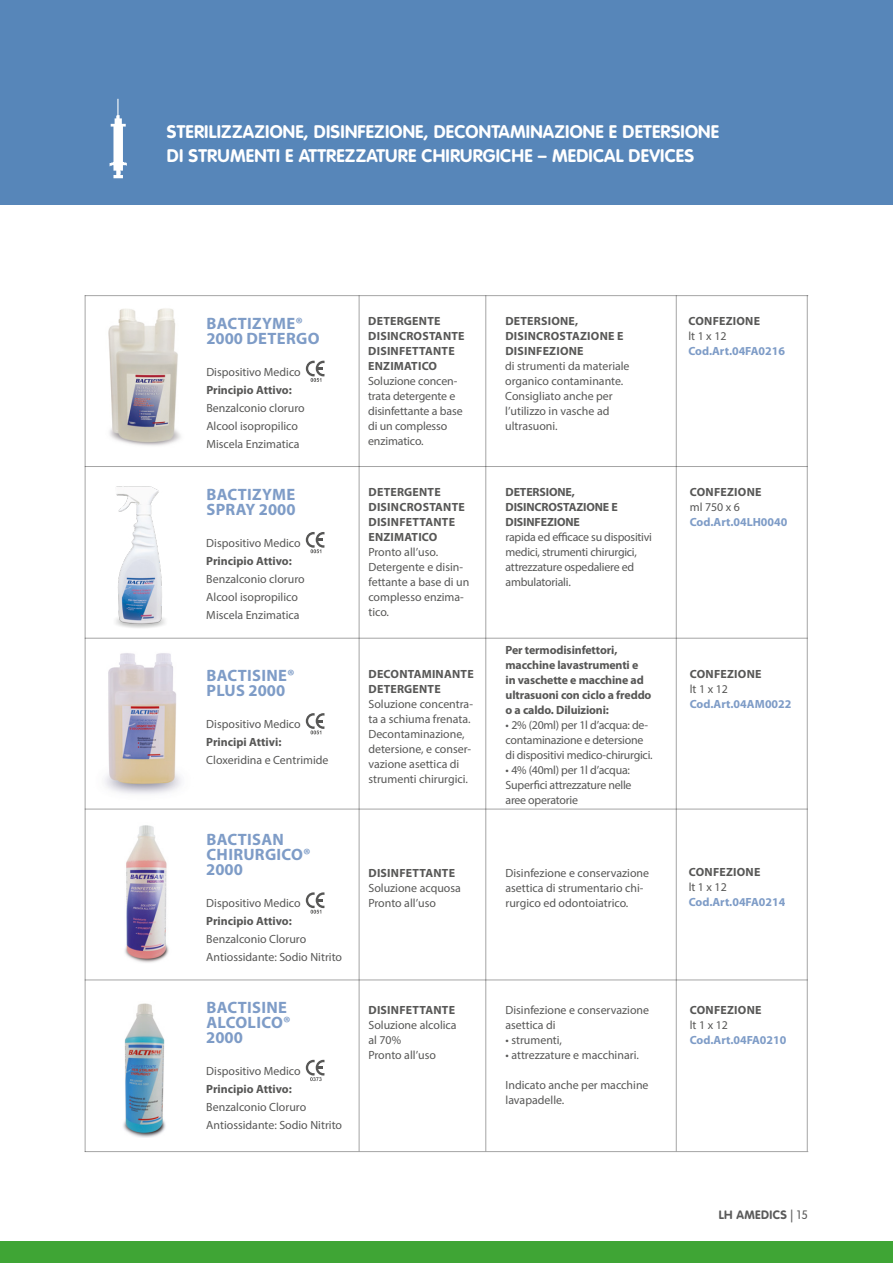
<style>
.page{position:relative;width:893px;height:1263px;background:#fff}
.page>*{position:absolute;margin:0;border:0;box-sizing:border-box;transform-origin:0 0}
.t1{font:700 18px/24px "VAG Rounded";letter-spacing:.01em;color:#fff}
.t2{font:700 16.5px/15px "Myriad Pro";letter-spacing:.02em;color:#7e9cc7}
.t3{font:700 12px "VAG Rounded";letter-spacing:.03em;color:#5a5a5a}
.t4{font:11.85px/15px "Myriad Pro";color:#575756}
.t5{font:11.85px/15px "Myriad Pro";letter-spacing:-.02em;color:#575756}
.t6{font:700 11.85px/15px "Myriad Pro";letter-spacing:.02em;color:#575756}
.t7{font:700 11.85px/15px "Myriad Pro";color:#575756}
.t8{font:700 11.85px "Myriad Pro";color:#7e9cc7}
.s1{font-weight:300}
</style>
<div class="page">
<div style="left:0;top:1242px;width:893px;height:21px;background:#3fa535"></div>
<div style="left:0;top:0;width:893px;height:205px;background:#5786b9"></div>
<img style="left:109px;top:98px;width:18px;height:81px">
<svg style="left:306px;top:361px;width:18px;height:21px"></svg>
<hr style="left:85px;top:466px;width:723px;height:1px;background:#a5a5a5">
<hr style="left:85px;top:295px;width:723px;height:1px;background:#a5a5a5">
<img style="left:108px;top:308px;width:73px;height:138px">
<img style="left:116px;top:486px;width:49px;height:142px">
<img style="left:84px;top:644px;width:97px;height:160px">
<svg style="left:306px;top:892px;width:18px;height:22px"></svg>
<svg style="left:306px;top:713px;width:18px;height:21px"></svg>
<svg style="left:306px;top:532px;width:18px;height:21px"></svg>
<svg style="left:306px;top:1060px;width:18px;height:21px"></svg>
<hr style="left:85px;top:638px;width:723px;height:1px;background:#a5a5a5">
<hr style="left:85px;top:979px;width:723px;height:1px;background:#a5a5a5">
<hr style="left:85px;top:809px;width:723px;height:1px;background:#a5a5a5">
<hr style="left:85px;top:1151px;width:723px;height:1px;background:#a5a5a5">
<hr style="left:359px;top:295px;width:1px;height:856px;background:#a5a5a5">
<hr style="left:485px;top:295px;width:1px;height:856px;background:#a5a5a5">
<hr style="left:676px;top:295px;width:1px;height:856px;background:#a5a5a5">
<hr style="left:807px;top:295px;width:1px;height:856px;background:#a5a5a5">
<hr style="left:85px;top:295px;width:1px;height:857px;background:#a5a5a5">
<img style="left:125px;top:825px;width:44px;height:138px">
<img style="left:123px;top:1003px;width:43px;height:134px">
<h1 class="t1" style="left:167px;top:120px;width:554px">STERILIZZAZIONE, DISINFEZIONE, DECONTAMINAZIONE E DETERSIONE<br>DI STRUMENTI E ATTREZZATURE CHIRURGICHE – MEDICAL DEVICES</h1>
<h1 class="t1" style="left:167px;top:120px;width:558px">DISINFETT NTI E DETERGENTI<br>PER SUPERFIC , AT REZZATURE, COLTELLERIA, CELLE E PI NI DI LAVORO</h1>
<h2 class="t2" style="left:206px;top:315px;width:115px">BACTIZYME®<br>2000 DETERGO</h2>
<p class="t6" style="left:368px;top:313px;width:98px">DETERGENTE<br>DISINCROSTANTE<br>DISINFETTANTE<br>ENZIMATICO</p>
<p class="t4" style="left:368px;top:374px;width:96px">Soluzione concen&shy;trata detergente e disinfettante a base di un complesso enzimatico.</p>
<p class="t4" style="left:206px;top:364px;width:96px">Dispositivo Medico</p>
<p class="t7" style="left:206px;top:382px;width:87px">Principio Attivo:</p>
<p class="t4" style="left:206px;top:398px;width:100px;line-height:18px">Benzalconio cloruro<br>Alcool isopropilico<br>Miscela Enzimatica</p>
<h2 class="t2" style="left:206px;top:486px;width:91px">BACTIZYME<br>SPRAY 2000</h2>
<p class="t4" style="left:206px;top:535px;width:96px">Dispositivo Medico</p>
<p class="t7" style="left:206px;top:553px;width:87px">Principio Attivo:</p>
<p class="t4" style="left:206px;top:570px;width:100px;line-height:18px">Benzalconio cloruro<br>Alcool isopropilico<br>Miscela Enzimatica</p>
<h2 class="t2" style="left:206px;top:667px;width:90px">BACTISINE®<br>PLUS 2000</h2>
<p class="t4" style="left:206px;top:716px;width:96px">Dispositivo Medico</p>
<p class="t7" style="left:206px;top:734px;width:77px">Principi Attivi:</p>
<p class="t4" style="left:206px;top:752px;width:124px">Cloxeridina e Centrimide</p>
<h2 class="t2" style="left:206px;top:832px;width:106px">BACTISAN<br>CHIRURGICO®<br>2000</h2>
<p class="t4" style="left:206px;top:896px;width:96px">Dispositivo Medico</p>
<p class="t7" style="left:206px;top:913px;width:87px">Principio Attivo:</p>
<p class="t4" style="left:206px;top:930px;width:137px;line-height:18px">Benzalconio Cloruro<br>Antiossidante: Sodio Nitrito</p>
<h2 class="t2" style="left:206px;top:999px;width:86px">BACTISINE<br>ALCOLICO®<br>2000</h2>
<p class="t4" style="left:206px;top:1063px;width:96px">Dispositivo Medico</p>
<p class="t7" style="left:206px;top:1081px;width:87px">Principio Attivo:</p>
<p class="t4" style="left:206px;top:1097px;width:137px;line-height:18px">Benzalconio Cloruro<br>Antiossidante: Sodio Nitrito</p>
<p class="t6" style="left:368px;top:485px;width:98px">DETERGENTE<br>DISINCROSTANTE<br>DISINFETTANTE<br>ENZIMATICO</p>
<p class="t4" style="left:368px;top:545px;width:102px">Pronto all’uso.<br>Detergente e disin&shy;fettante a base di un complesso enzima&shy;tico.</p>
<p class="t6" style="left:368px;top:666px;width:107px">DECONTAMINANTE<br>DETERGENTE</p>
<p class="t4" style="left:368px;top:696px;width:106px">Soluzione concentra&shy;ta a schiuma frenata.<br>Decontaminazione, detersione, e conser&shy;vazione asettica di strumenti chirurgici.</p>
<p class="t6" style="left:368px;top:865px;width:88px">DISINFETTANTE</p>
<p class="t4" style="left:368px;top:881px;width:94px">Soluzione acquosa<br>Pronto all’uso</p>
<p class="t6" style="left:368px;top:1002px;width:88px">DISINFETTANTE</p>
<p class="t4" style="left:368px;top:1017px;width:90px">Soluzione alcolica al 70%<br>Pronto all’uso</p>
<p class="t6" style="left:505px;top:313px;width:120px">DETERSIONE,<br>DISINCROSTAZIONE E<br>DISINFEZIONE</p>
<p class="t4" style="left:505px;top:358px;width:126px">di strumenti da materiale organico contaminante.<br>Consigliato anche per l’utilizzo in vasche ad ultrasuoni.</p>
<p class="t7" style="left:505px;top:484px;width:114px">DETERSIONE,<br>DISINCROSTAZIONE E<br>DISINFEZIONE</p>
<p class="t5" style="left:505px;top:530px;width:148px">rapida ed efficace su dispositivi medici, strumenti chirurgici, attrezzature ospedaliere ed ambulatoriali.</p>
<p class="t7" style="left:505px;top:642px;width:147px">Per termodisinfettori, macchine lavastrumenti e<br>in vaschette e macchine ad ultrasuoni con ciclo a freddo o a caldo. Diluizioni:</p>
<p class="t5" style="left:505px;top:717px;width:149px">• 2% (20ml) per 1l d’acqua: de&shy;contaminazione e detersione di dispositivi medico-chirurgici.</p>
<p class="t5" style="left:505px;top:762px;width:128px">• 4% (40ml) per 1l d’acqua:<br>Superfici attrezzature nelle aree operatorie</p>
<p class="t4" style="left:505px;top:866px;width:145px">Disinfezione e conservazione asettica di strumentario chi&shy;rurgico ed odontoiatrico.</p>
<p class="t4" style="left:505px;top:1002px;width:145px">Disinfezione e conservazione asettica di</p>
<p class="t4" style="left:505px;top:1032px;width:58px">• strumenti,</p>
<p class="t4" style="left:505px;top:1047px;width:135px">• attrezzature e macchinari.</p>
<p class="t4" style="left:505px;top:1077px;width:145px">Indicato anche per macchine lavapadelle.</p>
<p class="t6" style="left:688px;top:313px;width:73px">CONFEZIONE</p>
<p class="t4" style="left:688px;top:328px;width:40px">lt 1 x 12</p>
<p class="t8" style="left:688px;top:343px;width:98px">Cod.Art.04FA0216</p>
<p class="t6" style="left:690px;top:484px;width:73px">CONFEZIONE</p>
<p class="t4" style="left:690px;top:500px;width:52px">ml 750 x 6</p>
<p class="t8" style="left:690px;top:515px;width:99px">Cod.Art.04LH0040</p>
<p class="t6" style="left:690px;top:666px;width:73px">CONFEZIONE</p>
<p class="t4" style="left:690px;top:681px;width:40px">lt 1 x 12</p>
<p class="t8" style="left:690px;top:696px;width:103px">Cod.Art.04AM0022</p>
<p class="t6" style="left:689px;top:864px;width:73px">CONFEZIONE</p>
<p class="t4" style="left:689px;top:880px;width:40px">lt 1 x 12</p>
<p class="t8" style="left:689px;top:894px;width:98px">Cod.Art.04FA0214</p>
<p class="t6" style="left:690px;top:1002px;width:73px">CONFEZIONE</p>
<p class="t4" style="left:690px;top:1017px;width:40px">lt 1 x 12</p>
<p class="t8" style="left:690px;top:1032px;width:98px">Cod.Art.04FA0210</p>
<p class="t3" style="left:719px;top:1208px;width:91px">LH AMEDICS <span class="s1">| 15</span></p>
</div>
